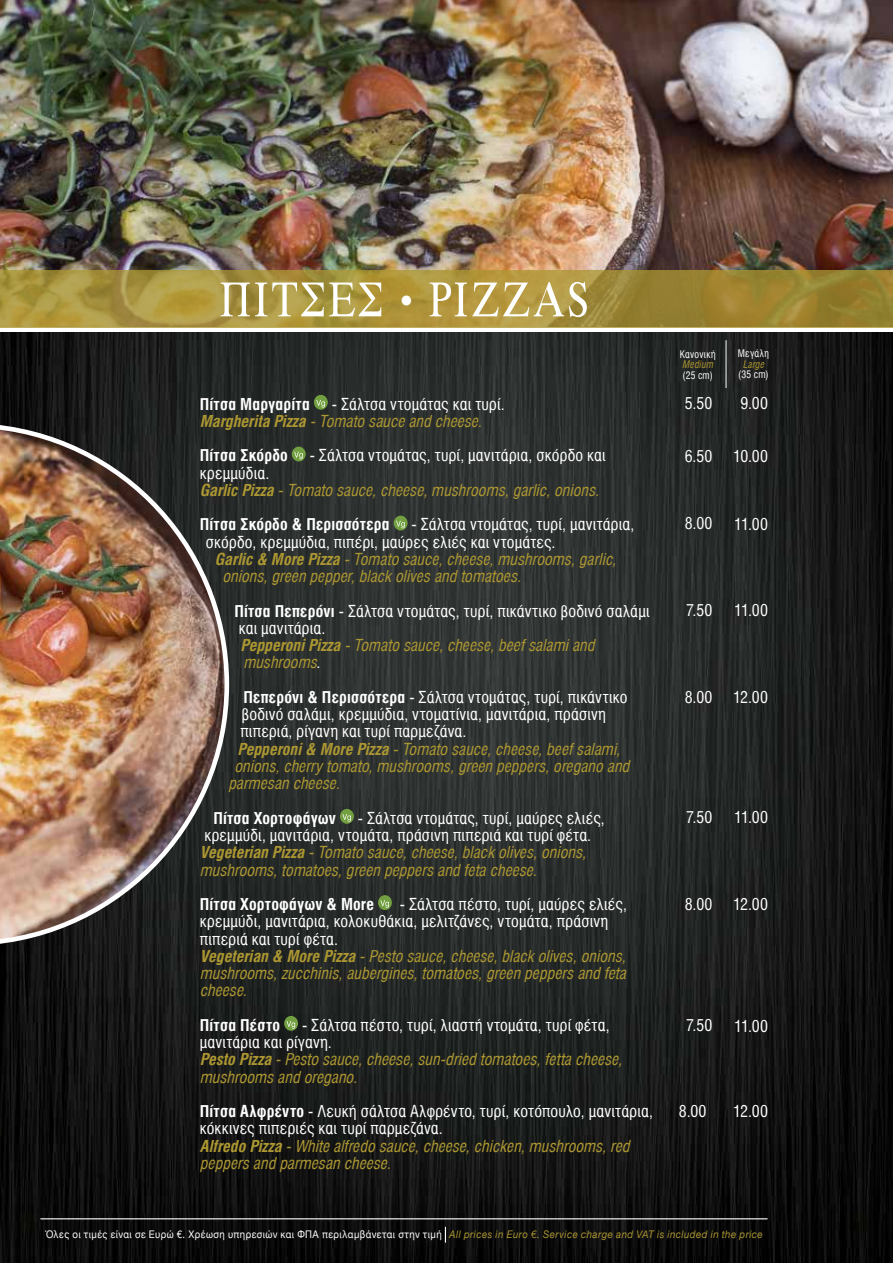
<style>
.page{position:relative;width:893px;height:1263px;background:#fff}
.page>*{position:absolute;margin:0;border:0;box-sizing:border-box;transform-origin:0 0}
.t1{font:51px "Mg Times Cond";letter-spacing:.05em;color:#fff}
.t2{font:16.5px/17.2px "Mg Helvetica Cond";letter-spacing:.01em;color:#fff}
.t3{font:italic 16.5px/17.2px "Mg Helvetica Cond";letter-spacing:.005em;color:#ac9732}
.t4{font:700 16.5px "Mg Helvetica Cond";letter-spacing:.015em;color:#fff}
.t5{font:10.5px "Helvetica Neue";letter-spacing:.045em;color:#fff;scale:.92 1}
.t6{font:10.5px "Mg Helvetica Cond";letter-spacing:.025em;color:#fff;scale:.95 1}
.t7{font:italic 10.5px "Mg Helvetica Cond";letter-spacing:.02em;color:#ac9732;scale:.95 1}
.s1{font-size:24px}
.s2{font-weight:700;font-style:italic;color:#ac9732}
.s3{font-style:italic;color:#ac9732}
.s4{font-style:normal;color:#fff}
.s5{font-weight:700}
</style>
<div class="page">
<img style="left:0;top:332px;width:893px;height:931px">
<svg style="left:445px;top:1227px;width:1px;height:15px"></svg>
<hr style="left:40px;top:1218px;width:727px;height:1px;background:#fff">
<img style="left:0;top:0;width:893px;height:270px">
<img style="left:0;top:421px;width:231px;height:527px">
<svg style="left:0;top:270px;width:893px;height:57px;background:#a68f3b"></svg>
<div style="left:314px;top:395px;width:14px;height:15px;background:#729f40;border-radius:50%"></div>
<svg style="left:316px;top:400px;width:9px;height:7px"></svg>
<div style="left:292px;top:447px;width:14px;height:14px;background:#729f40;border-radius:50%"></div>
<svg style="left:294px;top:452px;width:9px;height:7px"></svg>
<div style="left:394px;top:516px;width:14px;height:14px;background:#729f40;border-radius:50%"></div>
<svg style="left:396px;top:521px;width:9px;height:7px"></svg>
<div style="left:340px;top:809px;width:14px;height:15px;background:#729f40;border-radius:50%"></div>
<svg style="left:342px;top:814px;width:9px;height:7px"></svg>
<div style="left:378px;top:895px;width:14px;height:15px;background:#729f40;border-radius:50%"></div>
<svg style="left:380px;top:900px;width:9px;height:8px"></svg>
<svg style="left:284px;top:1016px;width:14px;height:15px"></svg>
<svg style="left:287px;top:1021px;width:8px;height:7px"></svg>
<hr style="left:726px;top:340px;width:1px;height:48px;background:#fff">
<h1 class="t1" style="left:220px;top:271px;width:371px">ΠΊΤΣΕΣ <span class="s1">•</span> PIZZAS</h1>
<p class="t4" style="left:200px;top:394px;width:112px">Πίτσα Μαργαρίτα</p>
<p class="t2" style="left:200px;top:395px;width:307px;text-indent:132px">- Σάλτσα ντομάτας και τυρί.<br><span class="s2">Margherita Pizza</span> <span class="s3">- Tomato sauce and cheese.</span></p>
<p class="t4" style="left:200px;top:446px;width:89px">Πίτσα Σκόρδο</p>
<p class="t2" style="left:310px;top:447px;width:298px">- Σάλτσα ντομάτας, τυρί, μανιτάρια, σκόρδο και</p>
<p class="t3" style="left:200px;top:464px;width:401px"><span class="s4">κρεμμύδια.<br></span><span class="s5">Garlic Pizza</span> - Tomato sauce, cheese, mushrooms, garlic, onions.</p>
<p class="t4" style="left:200px;top:515px;width:191px">Πίτσα Σκόρδο &amp; Περισσότερα</p>
<p class="t2" style="left:412px;top:516px;width:224px">- Σάλτσα ντομάτας, τυρί, μανιτάρια,</p>
<p class="t2" style="left:206px;top:533px;width:351px">σκόρδο, κρεμμύδια, πιπέρι, μαύρες ελιές και ντομάτες.</p>
<p class="t3" style="left:215px;top:551px;width:403px"><span class="s5">Garlic &amp; More Pizza</span> - Tomato sauce, cheese, mushrooms, garlic,</p>
<p class="t3" style="left:222px;top:568px;width:300px">onions, green pepper, black olives and tomatoes.</p>
<p class="t2" style="left:234px;top:602px;width:417px"><span class="s5">Πίτσα Πεπερόνι</span> - Σάλτσα ντομάτας, τυρί, πικάντικο βοδινό σαλάμι και μανιτάρια.<br><span class="s2">Pepperoni Pizza</span> <span class="s3">- Tomato sauce, cheese, beef salami and mushrooms</span>.</p>
<p class="t2" style="left:243px;top:688px;width:386px"><span class="s5">Πεπερόνι &amp; Περισσότερα</span> - Σάλτσα ντομάτας, τυρί, πικάντικο</p>
<p class="t2" style="left:242px;top:706px;width:366px">βοδινό σαλάμι, κρεμμύδια, ντοματίνια, μανιτάρια, πράσινη</p>
<p class="t2" style="left:240px;top:723px;width:228px">πιπεριά, ρίγανη και τυρί παρμεζάνα.</p>
<p class="t3" style="left:237px;top:740px;width:384px"><span class="s5">Pepperoni &amp; More Pizza</span> - Tomato sauce, cheese, beef salami,</p>
<p class="t3" style="left:234px;top:757px;width:396px">onions, cherry tomato, mushrooms, green peppers, oregano and</p>
<p class="t3" style="left:228px;top:775px;width:113px">parmesan cheese.</p>
<p class="t4" style="left:213px;top:808px;width:124px">Πίτσα Χορτοφάγων</p>
<p class="t2" style="left:200px;top:809px;width:407px;text-indent:158px">- Σάλτσα ντομάτας, τυρί, μαύρες ελιές, κρεμμύδι, μανιτάρια, ντομάτα, πράσινη πιπεριά και τυρί φέτα.<br><span class="s2">Vegeterian Pizza</span> <span class="s3">- Tomato sauce, cheese, black olives, onions, mushrooms, tomatoes, green peppers and feta cheese.</span></p>
<p class="t4" style="left:200px;top:895px;width:176px">Πίτσα Χορτοφάγων &amp; More</p>
<p class="t2" style="left:200px;top:896px;width:429px;text-indent:200px">- Σάλτσα πέστο, τυρί, μαύρες ελιές, κρεμμύδι, μανιτάρια, κολοκυθάκια, μελιτζάνες, ντομάτα, πράσινη πιπεριά και τυρί φέτα.<br><span class="s2">Vegeterian &amp; More Pizza</span> <span class="s3">- Pesto sauce, cheese, black olives, onions, mushrooms, zucchinis, aubergines, tomatoes, green peppers and feta cheese.</span></p>
<p class="t4" style="left:200px;top:1015px;width:82px">Πίτσα Πέστο</p>
<p class="t3" style="left:200px;top:1016px;width:424px;text-indent:102px"><span class="s4">- Σάλτσα πέστο, τυρί, λιαστή ντομάτα, τυρί φέτα, μανιτάρια και ρίγανη.<br></span><span class="s5">Pesto Pizza</span> - Pesto sauce, cheese, sun-dried tomatoes, fetta cheese, mushrooms and oregano.</p>
<p class="t2" style="left:200px;top:1103px;width:455px"><span class="s5">Πίτσα Αλφρέντο</span> - Λευκή σάλτσα Αλφρέντο, τυρί, κοτόπουλο, μανιτάρια, κόκκινες πιπεριές και τυρί παρμεζάνα.<br><span class="s2">Alfredo Pizza</span> <span class="s3">- White alfredo sauce, cheese, chicken, mushrooms, red peppers and parmesan cheese.</span></p>
<p class="t6" style="left:680px;top:348px;width:39px">Κανονική</p>
<p class="t7" style="left:682px;top:358px;width:34px">Medium</p>
<p class="t6" style="left:682px;top:369px;width:33px">(25 cm)</p>
<p class="t6" style="left:738px;top:347px;width:34px">Μεγάλη</p>
<p class="t7" style="left:743px;top:358px;width:24px">Large</p>
<p class="t6" style="left:738px;top:368px;width:34px">(35 cm)</p>
<p class="t2" style="left:685px;top:395px;width:29px">5.50</p>
<p class="t2" style="left:740px;top:395px;width:29px">9.00</p>
<p class="t2" style="left:685px;top:448px;width:29px">6.50</p>
<p class="t2" style="left:733px;top:448px;width:36px">10.00</p>
<p class="t2" style="left:685px;top:515px;width:29px">8.00</p>
<p class="t2" style="left:734px;top:515px;width:35px">11.00</p>
<p class="t2" style="left:686px;top:602px;width:28px">7.50</p>
<p class="t2" style="left:734px;top:602px;width:35px">11.00</p>
<p class="t2" style="left:685px;top:688px;width:29px">8.00</p>
<p class="t2" style="left:733px;top:688px;width:36px">12.00</p>
<p class="t2" style="left:686px;top:809px;width:28px">7.50</p>
<p class="t2" style="left:734px;top:809px;width:35px">11.00</p>
<p class="t2" style="left:685px;top:895px;width:29px">8.00</p>
<p class="t2" style="left:733px;top:895px;width:36px">12.00</p>
<p class="t2" style="left:686px;top:1017px;width:28px">7.50</p>
<p class="t2" style="left:734px;top:1017px;width:35px">11.00</p>
<p class="t2" style="left:679px;top:1102px;width:29px">8.00</p>
<p class="t2" style="left:733px;top:1102px;width:36px">12.00</p>
<p class="t5" style="left:45px;top:1227px;width:781px">Όλες οι τιμές είναι σε Ευρώ €. Χρέωση υπηρεσιών και ΦΠΑ περιλαμβάνεται στην τιμή <span class="s3">All prices in Euro €. Service charge and VAT is included in the price</span></p>
</div>
